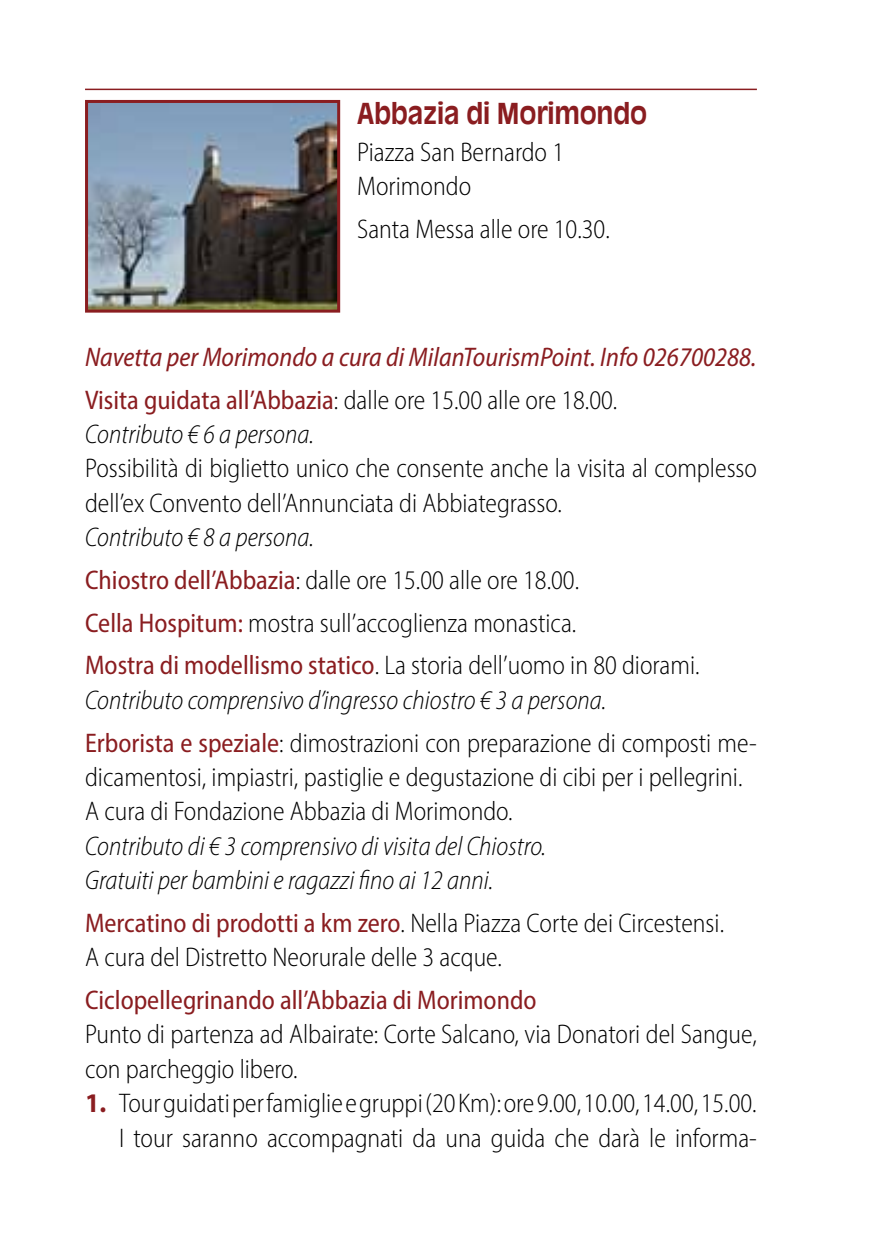
<style>
.page{position:relative;width:893px;height:1259px;background:#fff}
.page>*{position:absolute;margin:0;border:0;box-sizing:border-box;transform-origin:0 0}
.t1{font:700 28.5px "Antique Olive Std";letter-spacing:-.01em;color:#8a1d20;scale:.9 1}
.t2{font:300 semi-condensed 27px/34.2px "Myriad Pro";color:#000}
.t3{font:italic 300 semi-condensed 27px/42.6px "Myriad Pro";color:#000}
.t4{font:italic semi-condensed 27px/42.6px "Myriad Pro";color:#8a1d20}
.t5{font:semi-condensed 27px "Myriad Pro";color:#8a1d20}
.s1{font-style:normal}
.s2{font-weight:300;font-style:normal;color:#000}
.s3{font-style:italic}
.s4{font-weight:400;color:#8a1d20}
.s5{font-weight:400;font-style:normal;color:#8a1d20}
.s6{font-weight:700;font-stretch:normal;color:#8a1d20}
</style>
<div class="page">
<hr style="left:85px;top:89px;width:672px;height:1px;background:#8a1d20">
<img style="left:89px;top:104px;width:247px;height:205px">
<div style="left:85px;top:100px;width:255px;height:213px;border:3px solid #8a1d20"></div>
<p class="t1" style="left:357px;top:96px;width:324px">Abbazia di Morimondo</p>
<p class="t2" style="left:357px;top:135px;width:208px">Piazza San Bernardo 1<br>Morimondo</p>
<p class="t2" style="left:357px;top:212px;width:254px">Santa Messa alle ore 10.30.</p>
<p class="t4" style="left:85px;top:335px;width:673px">Navetta per Morimondo a cura di MilanTourismPoint. Info 026700288.<br><span class="s1">Visita guidata all’Abbazia</span><span class="s2">: dalle ore 15.00 alle ore 18.00.</span></p>
<p class="t3" style="left:85px;top:413px;width:231px">Contributo € 6 a persona.</p>
<p class="t2" style="left:85px;top:451px;width:673px">Possibilità di biglietto unico che consente anche la visita al complesso dell’ex Convento dell’Annunciata di Abbiategrasso.</p>
<p class="t2" style="left:85px;top:516px;width:616px;line-height:42.6px"><span class="s3">Contributo € 8 a persona.<br></span><span class="s4">Chiostro dell’Abbazia</span>: dalle ore 15.00 alle ore 18.00.<br><span class="s4">Cella Hospitum:</span> mostra sull’accoglienza monastica.<br><span class="s4">Mostra di modellismo statico</span>. La storia dell’uomo in 80 diorami.</p>
<p class="t3" style="left:85px;top:678px;width:673px">Contributo comprensivo d’ingresso chiostro € 3 a persona.<br><span class="s5">Erborista e speziale</span><span class="s1">: dimostrazioni con preparazione di composti me-</span></p>
<p class="t2" style="left:85px;top:759px;width:659px">dicamentosi, impiastri, pastiglie e degustazione di cibi per i pellegrini.<br>A cura di Fondazione Abbazia di Morimondo.</p>
<p class="t3" style="left:85px;top:828px;width:463px;line-height:34.5px">Contributo di € 3 comprensivo di visita del Chiostro.<br>Gratuiti per bambini e ragazzi fino ai 12 anni.</p>
<p class="t2" style="left:85px;top:905px;width:641px"><span class="s4">Mercatino di prodotti a km zero</span>. Nella Piazza Corte dei Circestensi.<br>A cura del Distretto Neorurale delle 3 acque.</p>
<p class="t5" style="left:85px;top:983px;width:453px">Ciclopellegrinando all’Abbazia di Morimondo</p>
<p class="t2" style="left:85px;top:1017px;width:673px">Punto di partenza ad Albairate: Corte Salcano, via Donatori del Sangue, con parcheggio libero.</p>
<p class="t2" style="left:85px;top:1085px;width:673px;text-align:right"><span class="s6">1.</span> Tour guidati per famiglie e gruppi (20 Km): ore 9.00, 10.00, 14.00, 15.00.<br>I tour saranno accompagnati da una guida che darà le informa-</p>
</div>
